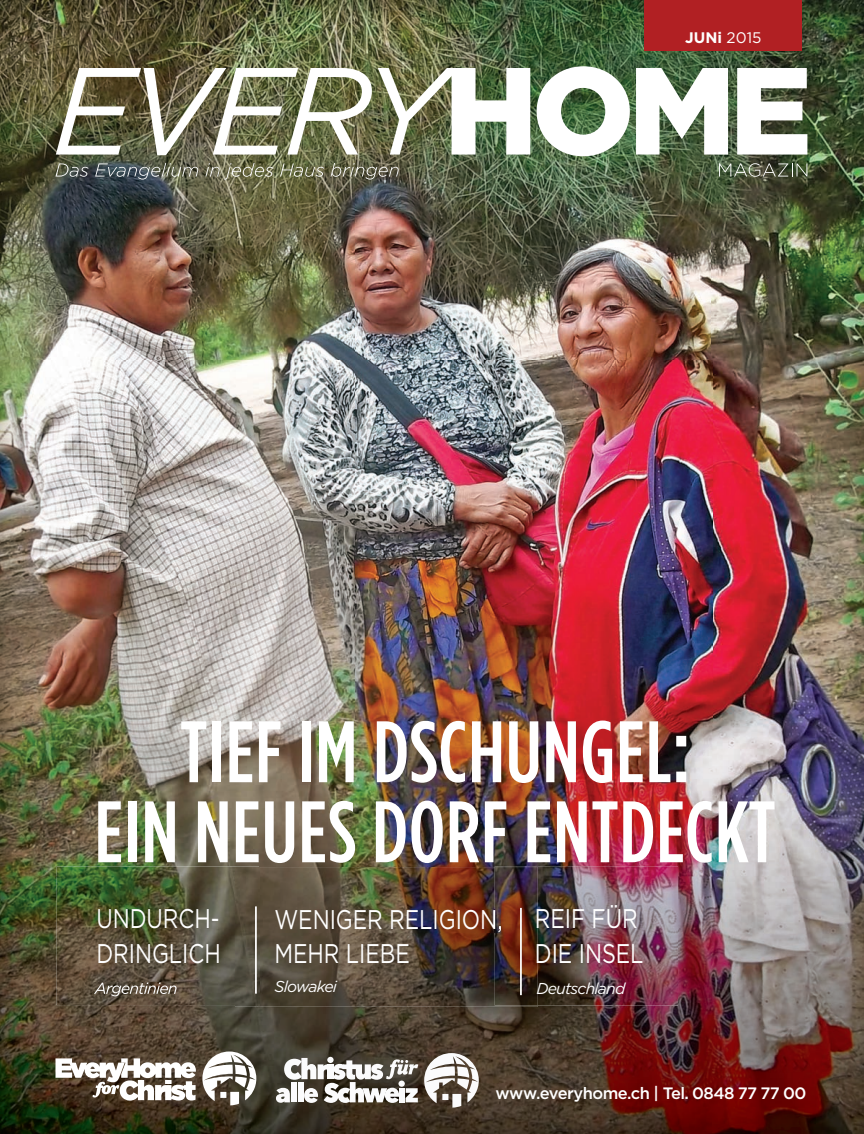
<style>
.page{position:relative;width:864px;height:1134px;background:#fff}
.page>*{position:absolute;margin:0;border:0;box-sizing:border-box;transform-origin:0 0}
.t1{font:500 87px/80.1px "Gotham Condensed";letter-spacing:.01em;color:#fff;text-align:center}
.t2{font:27px/34.5px "Gotham";color:#fff;scale:.8 1}
.t3{font:500 16.5px "Gotham";letter-spacing:-.035em;color:#fff}
.t4{font:italic 15.75px "Gotham";letter-spacing:-.05em;color:#fff}
.t5{font:700 15.3px "Gotham";color:#fff}
.s1{font-weight:400}
</style>
<div class="page">
<img style="left:0;top:0;width:864px;height:876px">
<img style="left:0;top:876px;width:101px;height:258px">
<img style="left:661px;top:876px;width:203px;height:258px">
<img style="left:101px;top:1005px;width:560px;height:129px">
<div style="left:644px;top:0;width:158px;height:51px;background:#b12023"></div>
<svg style="left:202px;top:1052px;width:54px;height:53px"></svg>
<svg style="left:56px;top:1058px;width:140px;height:43px"></svg>
<svg style="left:424px;top:1053px;width:55px;height:55px"></svg>
<div style="left:327px;top:1057px;width:7px;height:6px;background:#f2f1f2;border-radius:50%"></div>
<svg style="left:276px;top:1058px;width:142px;height:45px"></svg>
<svg style="left:56px;top:68px;width:316px;height:87px"></svg>
<svg style="left:378px;top:68px;width:152px;height:87px"></svg>
<svg style="left:537px;top:66px;width:93px;height:90px"></svg>
<svg style="left:636px;top:68px;width:92px;height:87px"></svg>
<svg style="left:737px;top:68px;width:70px;height:87px"></svg>
<svg style="left:56px;top:163px;width:33px;height:14px"></svg>
<svg style="left:95px;top:163px;width:103px;height:17px;background:#656d69"></svg>
<svg style="left:205px;top:163px;width:69px;height:17px"></svg>
<svg style="left:280px;top:163px;width:44px;height:14px"></svg>
<svg style="left:331px;top:163px;width:68px;height:17px"></svg>
<svg style="left:719px;top:163px;width:88px;height:14px"></svg>
<img style="left:57px;top:866px;width:202px;height:139px">
<img style="left:94px;top:983px;width:83px;height:13px">
<img style="left:235px;top:867px;width:303px;height:140px">
<img style="left:235px;top:867px;width:24px;height:138px">
<img style="left:275px;top:910px;width:220px;height:22px">
<img style="left:495px;top:866px;width:183px;height:140px">
<img style="left:495px;top:867px;width:43px;height:139px">
<img style="left:495px;top:910px;width:6px;height:22px">
<hr style="left:255px;top:906px;width:2px;height:88px;background:#fff">
<hr style="left:520px;top:908px;width:2px;height:87px;background:#fff">
<p class="t5" style="left:685px;top:27px;width:78px">JUNi <span class="s1">2015</span></p>
<h1 class="t1" style="left:95px;top:711px;width:683px">TIEF IM DSCHUNGEL:<br>EIN NEUES DORF ENTDECKT</h1>
<p class="t2" style="left:96px;top:901px;width:157px">UNDURCH-<br>DRINGLICH</p>
<p class="t2" style="left:274px;top:902px;width:287px">WENIGER RELIGION,<br>MEHR LIEBE</p>
<p class="t4" style="left:275px;top:977px;width:64px">Slowakei</p>
<p class="t2" style="left:535px;top:901px;width:137px">REIF FÜR<br>DIE INSEL</p>
<p class="t4" style="left:536px;top:979px;width:91px">Deutschland</p>
<p class="t3" style="left:495px;top:1082px;width:313px">www.everyhome.ch | Tel. 0848 77 77 00</p>
</div>
